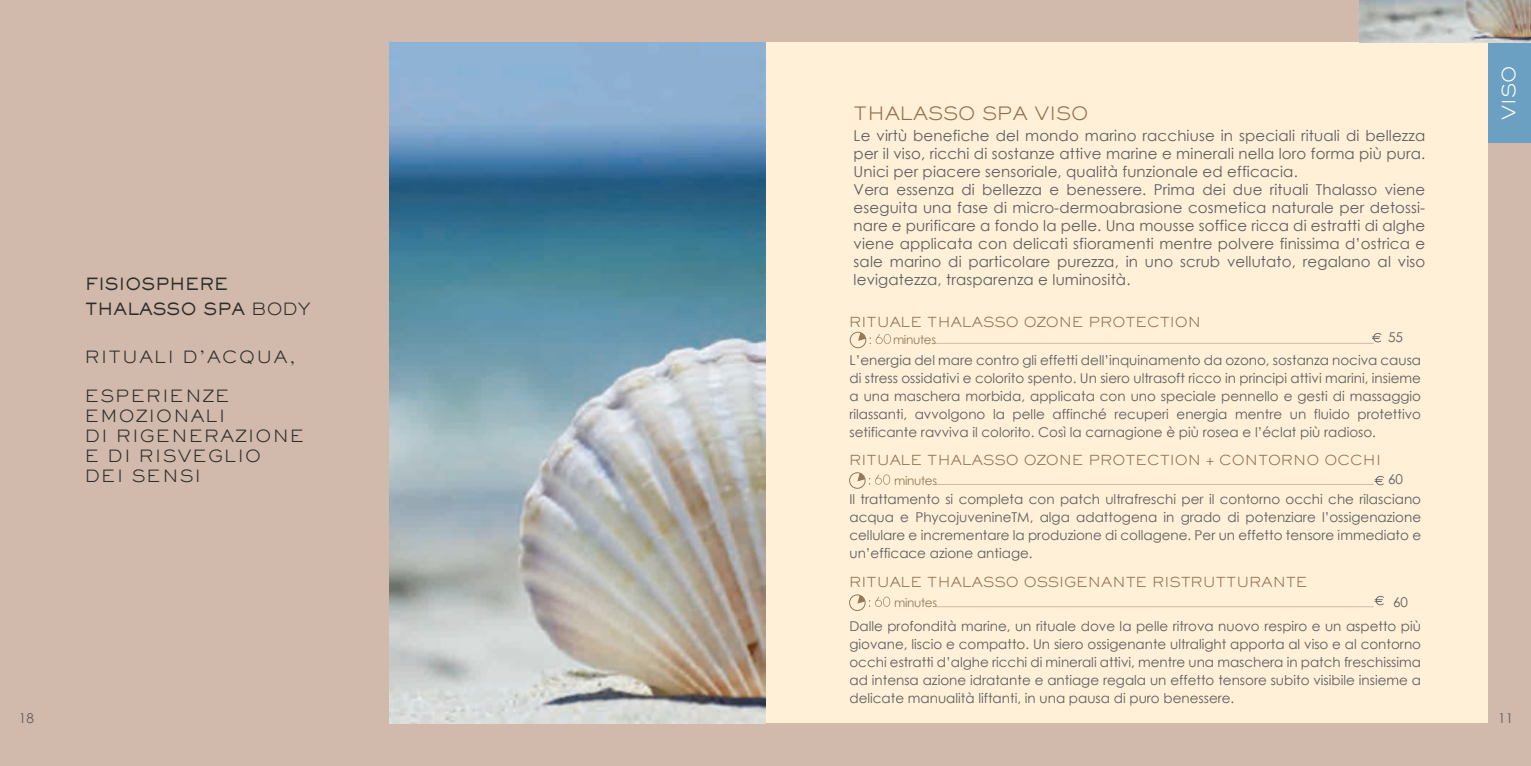
<style>
.page{position:relative;width:1531px;height:766px;background:#fff}
.page>*{position:absolute;margin:0;border:0;box-sizing:border-box;transform-origin:0 0}
.t1{font:300 18px "AT Sackers Gothic";color:#926e4e}
.t2{font:300 18px "AT Sackers Gothic";color:#fff}
.t3{font:300 16.5px/19.8px "AT Sackers Gothic";letter-spacing:.08em;color:#2e2d2a}
.t4{font:500 16.5px/25.5px "AT Sackers Gothic";color:#2e2d2a}
.t5{font:15px/18px "Century Gothic";letter-spacing:.01em;color:#5d5d60}
.t6{font:13.5px/18px "Century Gothic";color:#5d5d60;text-align:justify}
.t7{font:300 13.5px "AT Sackers Gothic";color:#926e4e}
.t8{font:12px "Century Gothic";letter-spacing:-.025em;color:#91795a}
.s1{font-weight:300}
.s2{font-family:"Myriad Pro";font-weight:400}
</style>
<div class="page">
<div style="left:765px;top:0;width:766px;height:765px;background:#d1baac"></div>
<div style="left:765px;top:43px;width:723px;height:680px;background:#fff0d7"></div>
<svg style="left:1372px;top:333px;width:9px;height:9px"></svg>
<svg style="left:1374px;top:475px;width:10px;height:10px"></svg>
<svg style="left:1374px;top:595px;width:10px;height:10px"></svg>
<div style="left:1488px;top:0;width:43px;height:142px;background:#6ba0c2"></div>
<svg style="left:858px;top:332px;width:33px;height:12px"></svg>
<div style="left:850px;top:332px;width:16px;height:16px;border:1px solid #91795a;border-radius:50%"></div>
<svg style="left:857px;top:473px;width:34px;height:11px"></svg>
<div style="left:849px;top:472px;width:16px;height:16px;border:1px solid #91795a;border-radius:50%"></div>
<svg style="left:857px;top:596px;width:34px;height:10px"></svg>
<div style="left:849px;top:594px;width:16px;height:16px;border:1px solid #91795a;border-radius:50%"></div>
<hr style="left:928px;top:343px;width:445px;height:1px;background:#d1baac">
<hr style="left:928px;top:484px;width:445px;height:1px;background:#d1baac">
<hr style="left:928px;top:606px;width:445px;height:1px;background:#d1baac">
<img style="left:1359px;top:0;width:172px;height:43px">
<div style="left:0;top:0;width:765px;height:765px;background:#d1baac"></div>
<img style="left:389px;top:43px;width:376px;height:680px">
<div style="left:894px;top:331px;width:40px;height:19px;background:#fff0d7"></div>
<div style="left:895px;top:472px;width:40px;height:19px;background:#fff0d7"></div>
<div style="left:895px;top:594px;width:40px;height:19px;background:#fff0d7"></div>
<p class="t4" style="left:85px;top:270px;width:227px">FISIOSPHERE<br>THALASSO SPA <span class="s1">BODY</span></p>
<p class="t3" style="left:85px;top:346px;width:212px">RITUALI D’ACQUA,</p>
<p class="t3" style="left:85px;top:386px;width:221px">ESPERIENZE<br>EMOZIONALI<br>DI RIGENERAZIONE<br>E DI RISVEGLIO<br>DEI SENSI</p>
<h1 class="t1" style="left:854px;top:101px;width:236px">THALASSO SPA VISO</h1>
<p class="t5" style="left:854px;top:126px;width:573px">Le virtù benefiche del mondo marino racchiuse in speciali rituali di bellezza per il viso, ricchi di sostanze attive marine e minerali nella loro forma più pura.<br>Unici per piacere sensoriale, qualità funzionale ed efficacia.<br>Vera essenza di bellezza e benessere. Prima dei due rituali Thalasso viene eseguita una fase di micro-dermoabrasione cosmetica naturale per detossi&shy;nare e purificare a fondo la pelle. Una mousse soffice ricca di estratti di alghe viene applicata con delicati sfioramenti mentre polvere finissima d’ostrica e sale marino di particolare purezza, in uno scrub vellutato, regalano al viso levigatezza, trasparenza e luminosità.</p>
<p class="t7" style="left:849px;top:313px;width:353px">RITUALE THALASSO OZONE PROTECTION</p>
<p class="t8" style="left:893px;top:331px;width:44px">minutes</p>
<p class="t6" style="left:1388px;top:328px;width:16px">55</p>
<p class="t6" style="left:849px;top:350px;width:573px">L’energia del mare contro gli effetti dell’inquinamento da ozono, sostanza nociva causa di stress ossidativi e colorito spento. Un siero ultrasoft ricco in principi attivi marini, insieme a una maschera morbida, applicata con uno speciale pennello e gesti di massaggio rilassanti, avvolgono la pelle affinché recuperi energia mentre un fluido protettivo setificante ravviva il colorito. Così la carnagione è più rosea e l’éclat più radioso.</p>
<p class="t7" style="left:849px;top:450px;width:533px">RITUALE THALASSO OZONE PROTECTION <span class="s2">+</span> CONTORNO OCCHI</p>
<p class="t8" style="left:894px;top:472px;width:44px">minutes</p>
<p class="t6" style="left:1388px;top:470px;width:16px">60</p>
<p class="t6" style="left:849px;top:489px;width:573px">Il trattamento si completa con patch ultrafreschi per il contorno occhi che rilasciano acqua e PhycojuvenineTM, alga adattogena in grado di potenziare l’ossigenazione cellulare e incrementare la produzione di collagene. Per un effetto tensore immediato e un’efficace azione antiage.</p>
<p class="t7" style="left:849px;top:573px;width:460px">RITUALE THALASSO OSSIGENANTE RISTRUTTURANTE</p>
<p class="t8" style="left:894px;top:594px;width:44px">minutes</p>
<p class="t6" style="left:1393px;top:592px;width:16px">60</p>
<p class="t6" style="left:849px;top:616px;width:573px">Dalle profondità marine, un rituale dove la pelle ritrova nuovo respiro e un aspetto più giovane, liscio e compatto. Un siero ossigenante ultralight apporta al viso e al contorno occhi estratti d’alghe ricchi di minerali attivi, mentre una maschera in patch freschissima ad intensa azione idratante e antiage regala un effetto tensore subito visibile insieme a delicate manualità liftanti, in una pausa di puro benessere.</p>
<h1 class="t2" style="left:1496px;top:119px;width:55px;rotate:-90deg">VISO</h1>
<p class="t6" style="left:19px;top:709px;width:16px">18</p>
<p class="t6" style="left:1498px;top:709px;width:16px">11</p>
</div>
